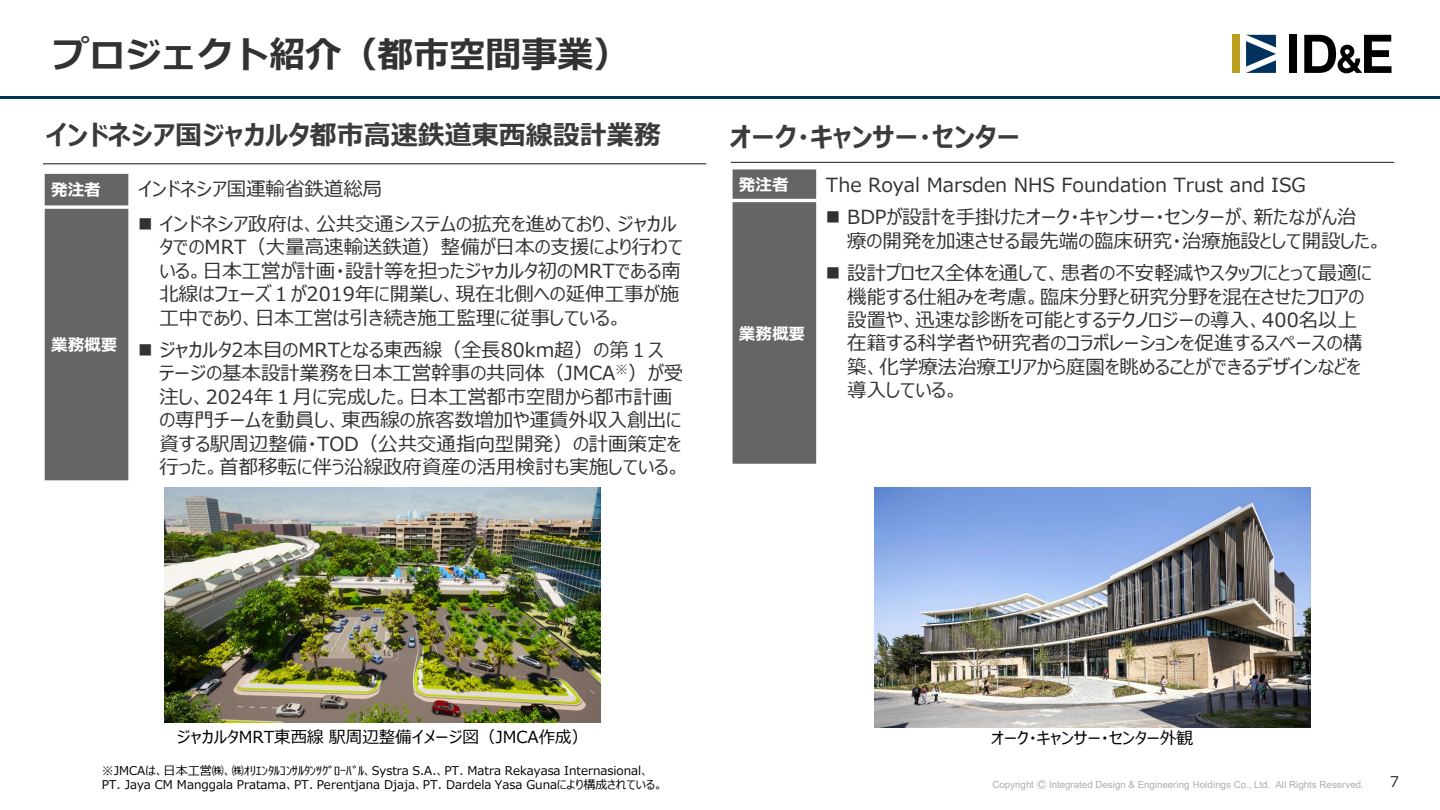
<style>
.page{position:relative;width:1440px;height:810px;background:#fff}
.page>*{position:absolute;margin:0;border:0;box-sizing:border-box;transform-origin:0 0}
.t1{font:700 36px "Meiryo";color:#323232}
.t2{font:700 27px "Meiryo UI";color:#3b3b3b}
.t3{font:19.5px/23.4px "Meiryo UI";color:#323232}
.t4{font:16.5px "Meiryo UI";color:#000}
.t5{font:700 16.5px "Meiryo UI";color:#fff}
.t6{font:15px "Meiryo";color:#323232}
.t7{font:12px/14.4px "Meiryo UI";color:#000}
.t8{font:9.75px "Arial";color:#adadad}
.s1{font-family:"MS Gothic"}
</style>
<div class="page">
<div style="left:1232px;top:35px;width:8px;height:38px;background:#b99f1d"></div>
<svg style="left:1246px;top:35px;width:30px;height:38px"></svg>
<div style="left:1289px;top:35px;width:8px;height:38px;background:#000"></div>
<svg style="left:1304px;top:35px;width:88px;height:38px"></svg>
<hr style="left:0;top:96px;width:1440px;height:2px;background:#00325d">
<hr style="left:43px;top:163px;width:663px;height:1px;background:#323232">
<div style="left:43px;top:172px;width:87px;height:35px;background:#656565"></div>
<div style="left:43px;top:207px;width:87px;height:275px;background:#656565"></div>
<svg style="left:128px;top:174px;width:2px;height:306px"></svg>
<hr style="left:41px;top:205px;width:655px;height:4px;background:#fff">
<svg style="left:43px;top:174px;width:2px;height:306px"></svg>
<hr style="left:41px;top:171px;width:655px;height:3px;background:#fff">
<hr style="left:41px;top:480px;width:655px;height:4px;background:#fff">
<hr style="left:731px;top:162px;width:663px;height:1px;background:#323232">
<div style="left:731px;top:168px;width:87px;height:32px;background:#656565"></div>
<div style="left:731px;top:200px;width:87px;height:265px;background:#656565"></div>
<svg style="left:816px;top:169px;width:2px;height:295px"></svg>
<hr style="left:729px;top:199px;width:655px;height:3px;background:#fff">
<svg style="left:731px;top:169px;width:2px;height:295px"></svg>
<hr style="left:729px;top:166px;width:655px;height:3px;background:#fff">
<hr style="left:729px;top:464px;width:655px;height:3px;background:#fff">
<img style="left:165px;top:487px;width:436px;height:235px">
<img style="left:874px;top:487px;width:436px;height:240px">
<h2 class="t1" style="left:54px;top:30px;width:578px">プロジェクト紹介（都市空間事業）</h2>
<h2 class="t2" style="left:45px;top:116px;width:617px">インドネシア国ジャカルタ都市高速鉄道東西線設計業務</h2>
<p class="t5" style="left:51px;top:179px;width:51px">発注者</p>
<p class="t3" style="left:138px;top:178px;width:246px">インドネシア国運輸省鉄道総局</p>
<p class="t5" style="left:51px;top:334px;width:68px">業務概要</p>
<p class="t3" style="left:159px;top:213px;width:525px;text-indent:-21px">■ インドネシア政府は、公共交通システムの拡充を進めており、ジャカルタでのMRT（大量高速輸送鉄道）整備が日本の支援により行わている。日本工営が計画・設計等を担ったジャカルタ初のMRTである南北線はフェーズ１が2019年に開業し、現在北側への延伸工事が施工中であり、日本工営は引き続き施工監理に従事している。</p>
<p class="t3" style="left:159px;top:339px;width:525px;text-indent:-21px">■ ジャカルタ2本目のMRTとなる東西線（全長80km超）の第１ス<br>テージの基本設計業務を日本工営幹事の共同体（JMCA<sup>※</sup>）が受注し、2024年１月に完成した。日本工営都市空間から都市計画の専門チームを動員し、東西線の旅客数増加や運賃外収入創出に資する駅周辺整備・TOD（公共交通指向型開発）の計画策定を行った。首都移転に伴う沿線政府資産の活用検討も実施している。</p>
<p class="t2" style="left:729px;top:118px;width:292px">オーク・キャンサー・センター</p>
<p class="t5" style="left:739px;top:173px;width:51px">発注者</p>
<p class="t3" style="left:826px;top:174px;width:481px">The Royal Marsden NHS Foundation Trust and ISG</p>
<p class="t5" style="left:739px;top:322px;width:68px">業務概要</p>
<p class="t3" style="left:847px;top:207px;width:537px;text-indent:-21px">■ BDPが設計を手掛けたオーク・キャンサー・センターが、新たながん治<br>療の開発を加速させる最先端の臨床研究・治療施設として開設した。</p>
<p class="t3" style="left:847px;top:262px;width:527px;text-indent:-21px">■ 設計プロセス全体を通して、患者の不安軽減やスタッフにとって最適に機能する仕組みを考慮。臨床分野と研究分野を混在させたフロアの設置や、迅速な診断を可能とするテクノロジーの導入、400名以上在籍する科学者や研究者のコラボレーションを促進するスペースの構築、化学療法治療エリアから庭園を眺めることができるデザインなどを導入している。</p>
<p class="t4" style="left:177px;top:725px;width:413px">ジャカルタMRT東西線駅周辺整備イメージ図（JMCA作成）</p>
<p class="t4" style="left:991px;top:726px;width:204px">オーク・キャンサー・センター外観</p>
<p class="t7" style="left:102px;top:764px;width:563px">※JMCAは、日本工営㈱、㈱ｵﾘｴﾝﾀﾙｺﾝｻﾙﾀﾝﾂｸﾞﾛｰﾊﾞﾙ、Systra S.A.、PT. Matra Rekayasa Internasional、<br>PT. Jaya CM Manggala Pratama、PT. Perentjana Djaja、PT. Dardela Yasa Gunaにより構成されている。</p>
<p class="t8" style="left:992px;top:778px;width:373px">Copyright <span class="s1">Ⓒ</span> Integrated Design &amp; Engineering Holdings Co., Ltd. All Rights Reserved.</p>
<p class="t6" style="left:1390px;top:772px;width:11px">7</p>
</div>
